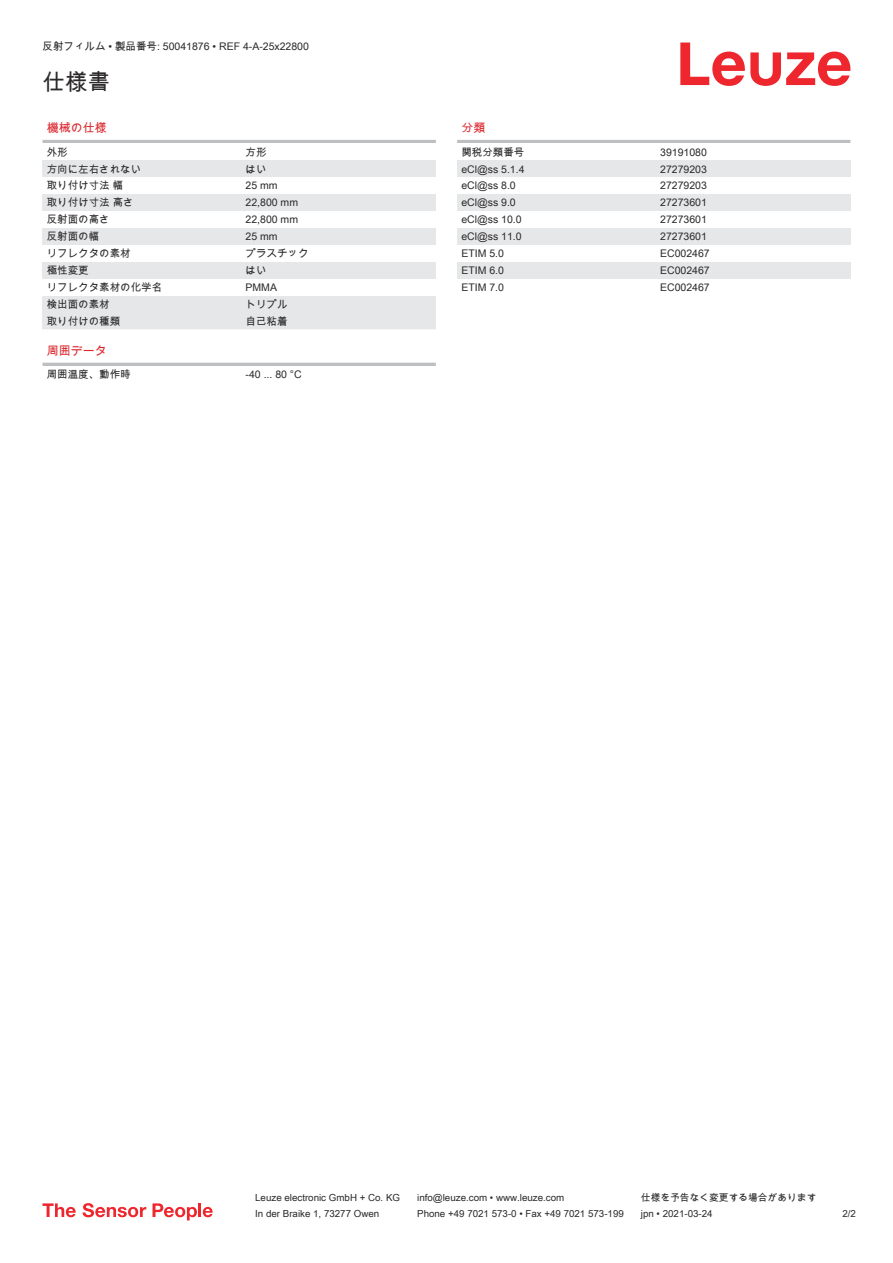
<style>
.page{position:relative;width:893px;height:1263px;background:#fff}
.page>*{position:absolute;margin:0;border:0;box-sizing:border-box;transform-origin:0 0}
.t1{font:22.5px "Arial Unicode MS";color:#2b292a}
.t2{font:12px "Arial Unicode MS";color:#db2a30}
.t3{font:10.5px "Arial Unicode MS";color:#2b292a}
.t4{font:9.75px "Arial Unicode MS";color:#2b292a}
</style>
<div class="page">
<svg style="left:680px;top:43px;width:170px;height:43px"></svg>
<hr style="left:43px;top:140px;width:393px;height:3px;background:#bdbfc1">
<div style="left:43px;top:160px;width:199px;height:17px;background:#e6e7e9"></div>
<div style="left:242px;top:160px;width:194px;height:17px;background:#e6e7e9"></div>
<div style="left:43px;top:194px;width:199px;height:17px;background:#e6e7e9"></div>
<div style="left:242px;top:194px;width:194px;height:17px;background:#e6e7e9"></div>
<div style="left:43px;top:228px;width:199px;height:17px;background:#e6e7e9"></div>
<div style="left:242px;top:228px;width:194px;height:17px;background:#e6e7e9"></div>
<div style="left:43px;top:262px;width:199px;height:17px;background:#e6e7e9"></div>
<div style="left:242px;top:262px;width:194px;height:17px;background:#e6e7e9"></div>
<div style="left:43px;top:296px;width:199px;height:16px;background:#e6e7e9"></div>
<div style="left:242px;top:296px;width:194px;height:16px;background:#e6e7e9"></div>
<div style="left:43px;top:312px;width:199px;height:17px;background:#e6e7e9"></div>
<div style="left:242px;top:312px;width:194px;height:17px;background:#e6e7e9"></div>
<hr style="left:43px;top:363px;width:393px;height:3px;background:#bdbfc1">
<hr style="left:457px;top:140px;width:393px;height:3px;background:#bdbfc1">
<div style="left:457px;top:160px;width:200px;height:17px;background:#e6e7e9"></div>
<div style="left:657px;top:160px;width:193px;height:17px;background:#e6e7e9"></div>
<div style="left:457px;top:194px;width:200px;height:17px;background:#e6e7e9"></div>
<div style="left:657px;top:194px;width:193px;height:17px;background:#e6e7e9"></div>
<div style="left:457px;top:228px;width:200px;height:17px;background:#e6e7e9"></div>
<div style="left:657px;top:228px;width:193px;height:17px;background:#e6e7e9"></div>
<div style="left:457px;top:262px;width:200px;height:17px;background:#e6e7e9"></div>
<div style="left:657px;top:262px;width:193px;height:17px;background:#e6e7e9"></div>
<svg style="left:43px;top:1203px;width:33px;height:14px"></svg>
<svg style="left:83px;top:1203px;width:63px;height:14px"></svg>
<svg style="left:153px;top:1203px;width:44px;height:17px"></svg>
<hr style="left:198px;top:1203px;width:3px;height:14px;background:#ed272d">
<svg style="left:203px;top:1207px;width:10px;height:10px"></svg>
<p class="t3" style="left:43px;top:39px;width:268px">反射フィルム • 製品番号: 50041876 • REF 4-A-25x22800</p>
<h1 class="t1" style="left:43px;top:66px;width:69px">仕様書</h1>
<p class="t2" style="left:47px;top:119px;width:61px">機械の仕様</p>
<p class="t3" style="left:47px;top:144px;width:22px">外形</p>
<p class="t3" style="left:246px;top:144px;width:22px">方形</p>
<p class="t3" style="left:47px;top:161px;width:96px">方向に左右されない</p>
<p class="t3" style="left:246px;top:161px;width:22px">はい</p>
<p class="t3" style="left:47px;top:178px;width:78px">取り付け寸法 幅</p>
<p class="t3" style="left:246px;top:178px;width:34px">25 mm</p>
<p class="t3" style="left:47px;top:195px;width:88px">取り付け寸法 高さ</p>
<p class="t3" style="left:246px;top:195px;width:54px">22,800 mm</p>
<p class="t3" style="left:47px;top:212px;width:64px">反射面の高さ</p>
<p class="t3" style="left:246px;top:212px;width:54px">22,800 mm</p>
<p class="t3" style="left:47px;top:229px;width:54px">反射面の幅</p>
<p class="t3" style="left:246px;top:229px;width:34px">25 mm</p>
<p class="t3" style="left:47px;top:246px;width:85px">リフレクタの素材</p>
<p class="t3" style="left:246px;top:246px;width:64px">プラスチック</p>
<p class="t3" style="left:47px;top:263px;width:43px">極性変更</p>
<p class="t3" style="left:246px;top:263px;width:22px">はい</p>
<p class="t3" style="left:47px;top:280px;width:117px">リフレクタ素材の化学名</p>
<p class="t3" style="left:246px;top:280px;width:33px">PMMA</p>
<p class="t3" style="left:47px;top:296px;width:64px">検出面の素材</p>
<p class="t3" style="left:246px;top:296px;width:43px">トリプル</p>
<p class="t3" style="left:47px;top:313px;width:75px">取り付けの種類</p>
<p class="t3" style="left:246px;top:313px;width:43px">自己粘着</p>
<p class="t2" style="left:47px;top:342px;width:61px">周囲データ</p>
<p class="t3" style="left:47px;top:367px;width:85px">周囲温度、動作時</p>
<p class="t3" style="left:246px;top:367px;width:58px">-40 ... 80 °C</p>
<p class="t2" style="left:461px;top:119px;width:25px">分類</p>
<p class="t3" style="left:461px;top:144px;width:64px">関税分類番号</p>
<p class="t3" style="left:660px;top:144px;width:48px">39191080</p>
<p class="t3" style="left:461px;top:161px;width:65px">eCl@ss 5.1.4</p>
<p class="t3" style="left:660px;top:161px;width:48px">27279203</p>
<p class="t3" style="left:461px;top:178px;width:56px">eCl@ss 8.0</p>
<p class="t3" style="left:660px;top:178px;width:48px">27279203</p>
<p class="t3" style="left:461px;top:195px;width:56px">eCl@ss 9.0</p>
<p class="t3" style="left:660px;top:195px;width:48px">27273601</p>
<p class="t3" style="left:461px;top:212px;width:62px">eCl@ss 10.0</p>
<p class="t3" style="left:660px;top:212px;width:48px">27273601</p>
<p class="t3" style="left:461px;top:229px;width:62px">eCl@ss 11.0</p>
<p class="t3" style="left:660px;top:229px;width:48px">27273601</p>
<p class="t3" style="left:461px;top:246px;width:44px">ETIM 5.0</p>
<p class="t3" style="left:660px;top:246px;width:51px">EC002467</p>
<p class="t3" style="left:461px;top:263px;width:44px">ETIM 6.0</p>
<p class="t3" style="left:660px;top:263px;width:51px">EC002467</p>
<p class="t3" style="left:461px;top:280px;width:44px">ETIM 7.0</p>
<p class="t3" style="left:660px;top:280px;width:51px">EC002467</p>
<p class="t4" style="left:255px;top:1191px;width:146px">Leuze electronic GmbH + Co. KG</p>
<p class="t4" style="left:417px;top:1191px;width:149px">info@leuze.com • www.leuze.com</p>
<p class="t4" style="left:641px;top:1191px;width:177px">仕様を予告なく変更する場合があります</p>
<p class="t4" style="left:255px;top:1206px;width:126px">In der Braike 1, 73277 Owen</p>
<p class="t4" style="left:417px;top:1206px;width:208px">Phone +49 7021 573-0 • Fax +49 7021 573-199</p>
<p class="t4" style="left:641px;top:1206px;width:73px">jpn • 2021-03-24</p>
<p class="t4" style="left:842px;top:1206px;width:15px">2 /2</p>
</div>
